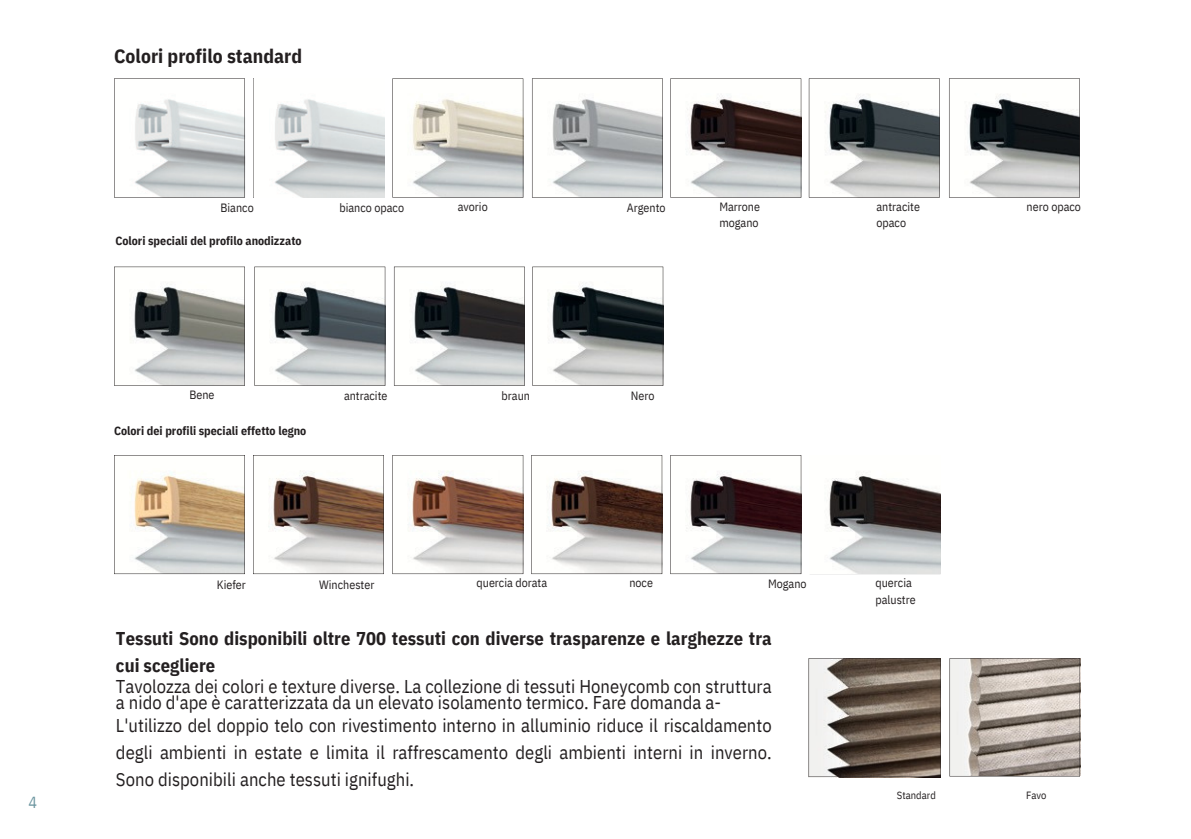
<style>
.page{position:relative;width:1191px;height:839px;background:#fff}
.page>*{position:absolute;margin:0;border:0;box-sizing:border-box;transform-origin:0 0}
.t1{font:700 19.4px "IBM Plex Sans Cond";letter-spacing:.005em;color:#231f20}
.t2{font:18.4px/27px "IBM Plex Sans Cond";letter-spacing:.005em;color:#231f20}
.t3{font:700 18.4px/27px "IBM Plex Sans Cond";letter-spacing:.005em;color:#231f20}
.t4{font:16px "IBM Plex Sans Cond";color:#6b959f}
.t5{font:12px/16.4px "IBM Plex Sans Cond";color:#231f20}
.t6{font:700 12px "IBM Plex Sans Cond";color:#231f20}
.t7{font:10.4px "IBM Plex Sans Cond";letter-spacing:.005em;color:#231f20}
</style>
<div class="page">
<img style="left:829px;top:471px;width:111px;height:103px">
<svg style="left:809px;top:78px;width:131px;height:119px"></svg>
<svg style="left:254px;top:266px;width:131px;height:119px"></svg>
<img style="left:245px;top:79px;width:139px;height:118px">
<svg style="left:114px;top:78px;width:131px;height:119px"></svg>
<svg style="left:394px;top:266px;width:131px;height:119px"></svg>
<svg style="left:949px;top:78px;width:131px;height:119px"></svg>
<svg style="left:532px;top:266px;width:131px;height:119px"></svg>
<svg style="left:392px;top:78px;width:131px;height:119px"></svg>
<svg style="left:670px;top:455px;width:131px;height:119px"></svg>
<svg style="left:670px;top:78px;width:131px;height:119px"></svg>
<svg style="left:531px;top:455px;width:131px;height:119px"></svg>
<svg style="left:114px;top:455px;width:131px;height:119px"></svg>
<svg style="left:532px;top:78px;width:131px;height:119px"></svg>
<svg style="left:114px;top:266px;width:131px;height:119px"></svg>
<svg style="left:253px;top:455px;width:131px;height:119px"></svg>
<svg style="left:392px;top:455px;width:131px;height:119px"></svg>
<svg style="left:809px;top:658px;width:131px;height:119px"></svg>
<svg style="left:950px;top:658px;width:130px;height:118px"></svg>
<p class="t4" style="left:28px;top:791px;width:10px">4</p>
<h5 class="t1" style="left:114px;top:44px;width:190px">Colori profilo standard</h5>
<h1 class="t5" style="left:220px;top:199px;width:35px">Bianco</h1>
<p class="t6" style="left:115px;top:232px;width:188px">Colori speciali del profilo anodizzato</p>
<h5 class="t5" style="left:339px;top:199px;width:66px">bianco opaco</h5>
<p class="t5" style="left:458px;top:198px;width:31px">avorio</p>
<p class="t5" style="left:189px;top:386px;width:27px">Bene</p>
<h6 class="t6" style="left:114px;top:422px;width:194px">Colori dei profili speciali effetto legno</h6>
<p class="t5" style="left:344px;top:387px;width:45px">antracite</p>
<h5 class="t5" style="left:217px;top:576px;width:31px">Kiefer</h5>
<h5 class="t5" style="left:319px;top:576px;width:57px">Winchester</h5>
<p class="t5" style="left:502px;top:387px;width:30px">braun</p>
<p class="t5" style="left:477px;top:574px;width:72px">quercia dorata</p>
<p class="t5" style="left:627px;top:199px;width:40px">Argento</p>
<h4 class="t5" style="left:719px;top:198px;width:42px">Marrone mogano</h4>
<h6 class="t5" style="left:631px;top:387px;width:25px">Nero</h6>
<h4 class="t5" style="left:629px;top:574px;width:25px">noce</h4>
<p class="t5" style="left:768px;top:574px;width:40px">Mogano</p>
<p class="t3" style="left:116px;top:624px;width:657px">Tessuti Sono disponibili oltre 700 tessuti con diverse trasparenze e larghezze tra cui scegliere</p>
<p class="t2" style="left:116px;top:677px;width:657px;line-height:16.4px">Tavolozza dei colori e texture diverse. La collezione di tessuti Honeycomb con struttura a nido d'ape è caratterizzata da un elevato isolamento termico. Fare domanda a-</p>
<p class="t2" style="left:116px;top:711px;width:657px;text-align:justify">L'utilizzo del doppio telo con rivestimento interno in alluminio riduce il riscaldamento degli ambienti in estate e limita il raffrescamento degli ambienti interni in inverno.<br>Sono disponibili anche tessuti ignifughi.</p>
<p class="t5" style="left:877px;top:198px;width:45px">antracite opaco</p>
<p class="t5" style="left:876px;top:574px;width:42px">quercia palustre</p>
<h2 class="t7" style="left:897px;top:787px;width:41px">Standard</h2>
<h5 class="t5" style="left:1027px;top:198px;width:56px">nero opaco</h5>
<h5 class="t7" style="left:1026px;top:787px;width:22px">Favo</h5>
</div>
